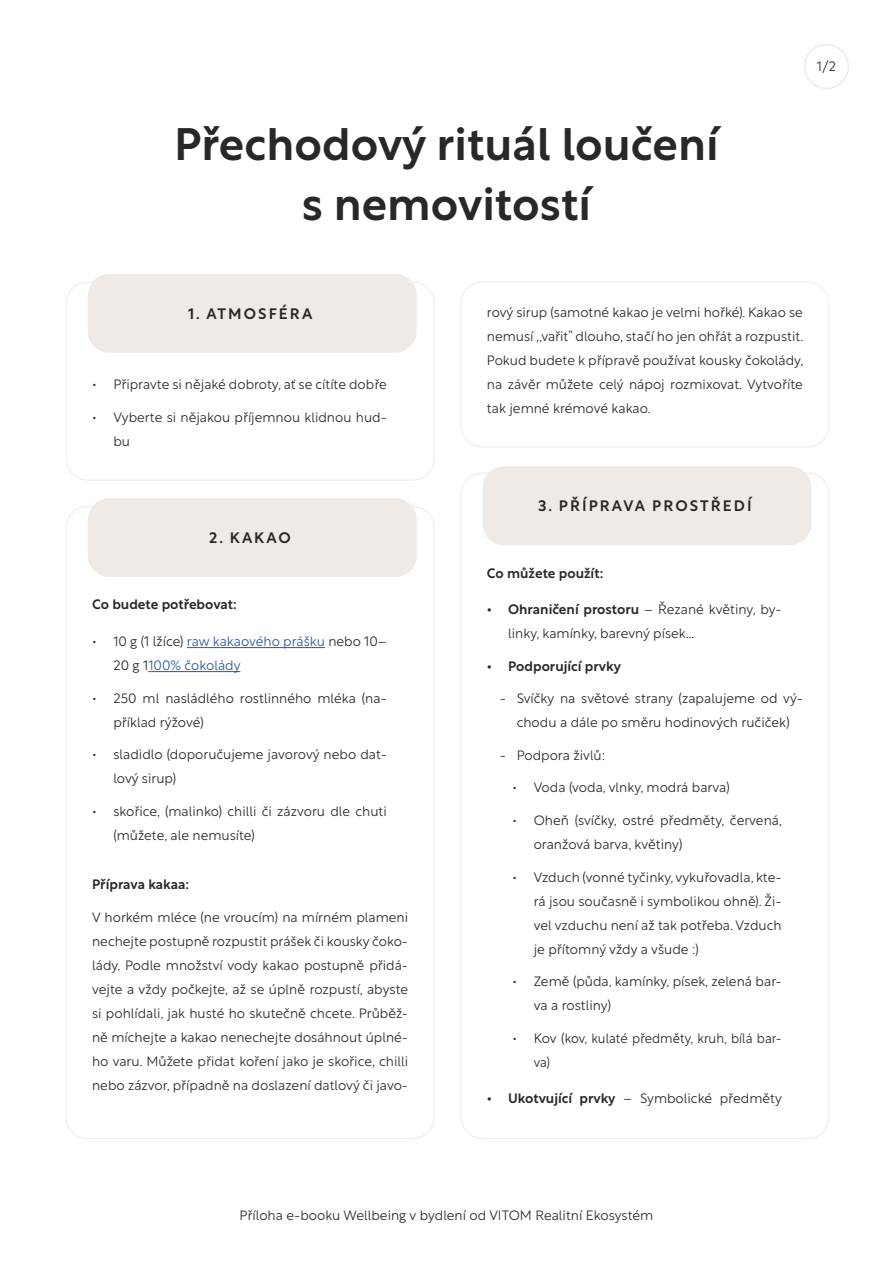
<style>
.page{position:relative;width:893px;height:1263px;background:#fff}
.page>*{position:absolute;margin:0;border:0;box-sizing:border-box;transform-origin:0 0}
.t1{font:500 45px/60px "Rustica";color:#2a2727;text-align:center}
.t2{font:500 15px "Rustica";letter-spacing:.14em;color:#2a2727}
.t3{font:300 13.5px/24px "Rustica";color:#2a2727}
.t4{font:500 13.5px "Rustica";color:#2a2727}
.t5{font:300 13.5px/24px "Rustica";color:#275b9b}
.s1{color:#2a2727}
.s2{font-weight:500}
</style>
<div class="page">
<div style="left:804px;top:44px;width:45px;height:45px;border:2px solid #efeae6;border-radius:50%"></div>
<div style="left:88px;top:274px;width:329px;height:79px;background:#efeae6;border-radius:21px"></div>
<div style="left:66px;top:282px;width:368px;height:198px;border:1px solid #efeae6;border-radius:21px"></div>
<div style="left:88px;top:498px;width:329px;height:79px;background:#efeae6;border-radius:21px"></div>
<hr style="left:187px;top:647px;width:138px;height:1px;background:#275b9b">
<hr style="left:148px;top:671px;width:92px;height:1px;background:#275b9b">
<div style="left:461px;top:282px;width:368px;height:165px;border:1px solid #efeae6;border-radius:21px"></div>
<div style="left:483px;top:466px;width:328px;height:79px;background:#efeae6;border-radius:21px"></div>
<h1 class="t1" style="left:174px;top:109px;width:546px">Přechodový rituál loučení s nemovitostí</h1>
<p class="t3" style="left:817px;top:53px;width:21px">1/2</p>
<p class="t2" style="left:188px;top:300px;width:125px">1. ATMOSFÉRA</p>
<p class="t3" style="left:92px;top:371px;width:296px">• Připravte si nějaké dobroty, ať se cítíte dobře</p>
<p class="t3" style="left:113px;top:404px;width:275px;text-indent:-21px">• Vyberte si nějakou příjemnou klidnou hud&shy;bu</p>
<p class="t2" style="left:209px;top:525px;width:83px">2. KAKAO</p>
<p class="t4" style="left:92px;top:593px;width:146px">Co budete potřebovat:</p>
<p class="t5" style="left:113px;top:628px;width:275px;text-indent:-21px"><span class="s1">• 10 g (1 lžíce)</span> raw kakaového prášku <span class="s1">nebo 10–<br>20 g 1</span>100% čokolády</p>
<p class="t3" style="left:113px;top:684px;width:275px;text-indent:-21px">• 250 ml nasládlého rostlinného mléka (na&shy;příklad rýžové)</p>
<p class="t3" style="left:113px;top:741px;width:275px;text-indent:-21px">• sladidlo (doporučujeme javorový nebo dat&shy;lový sirup)</p>
<p class="t3" style="left:113px;top:797px;width:275px;text-indent:-21px">• skořice, (malinko) chilli či zázvoru dle chuti (můžete, ale nemusíte)</p>
<p class="t4" style="left:92px;top:873px;width:98px">Příprava kakaa:</p>
<p class="t3" style="left:92px;top:903px;width:318px;text-align:justify">V horkém mléce (ne vroucím) na mírném plameni nechejte postupně rozpustit prášek či kousky čoko&shy;lády. Podle množství vody kakao postupně přidá&shy;vejte a vždy počkejte, až se úplně rozpustí, abyste si pohlídali, jak husté ho skutečně chcete. Průběž&shy;ně míchejte a kakao nenechejte dosáhnout úplné&shy;ho varu. Můžete přidat koření jako je skořice, chilli nebo zázvor, případně na doslazení datlový či javo-</p>
<p class="t3" style="left:487px;top:299px;width:318px;text-align:justify">rový sirup (samotné kakao je velmi hořké). Kakao se nemusí ‚‚vařit” dlouho, stačí ho jen ohřát a rozpustit.<br>Pokud budete k přípravě používat kousky čokolády, na závěr můžete celý nápoj rozmixovat. Vytvoříte tak jemné krémové kakao.</p>
<p class="t2" style="left:538px;top:493px;width:215px">3. PŘÍPRAVA PROSTŘEDÍ</p>
<p class="t4" style="left:487px;top:561px;width:118px">Co můžete použít:</p>
<p class="t3" style="left:508px;top:596px;width:275px;text-indent:-21px"><span class="s2">• Ohraničení prostoru</span> – Řezané květiny, by&shy;linky, kamínky, barevný písek...</p>
<p class="t4" style="left:487px;top:654px;width:136px">• Podporující prvky</p>
<p class="t3" style="left:500px;top:685px;width:305px;text-align:center">- Svíčky na světové strany (zapalujeme od vý&shy;chodu a dále po směru hodinových ručiček)</p>
<p class="t3" style="left:500px;top:742px;width:107px">- Podpora živlů:</p>
<p class="t3" style="left:512px;top:774px;width:219px">• Voda (voda, vlnky, modrá barva)</p>
<p class="t3" style="left:534px;top:807px;width:250px;text-indent:-21px">• Oheň (svíčky, ostré předměty, červená, oranžová barva, květiny)</p>
<p class="t3" style="left:534px;top:863px;width:249px;text-align:justify;text-indent:-21px">• Vzduch (vonné tyčinky, vykuřovadla, kte&shy;rá jsou současně i symbolikou ohně). Ži&shy;vel vzduchu není až tak potřeba. Vzduch je přítomný vždy a všude :)</p>
<p class="t3" style="left:534px;top:968px;width:249px;text-indent:-21px">• Země (půda, kamínky, písek, zelená bar&shy;va a rostliny)</p>
<p class="t3" style="left:534px;top:1024px;width:249px;text-indent:-21px">• Kov (kov, kulaté předměty, kruh, bílá bar&shy;va)</p>
<p class="t3" style="left:487px;top:1085px;width:297px"><span class="s2">• Ukotvující prvky</span> – Symbolické předměty</p>
<p class="t3" style="left:240px;top:1202px;width:415px">Příloha e-booku Wellbeing v bydlení od VITOM Realitní Ekosystém</p>
</div>
